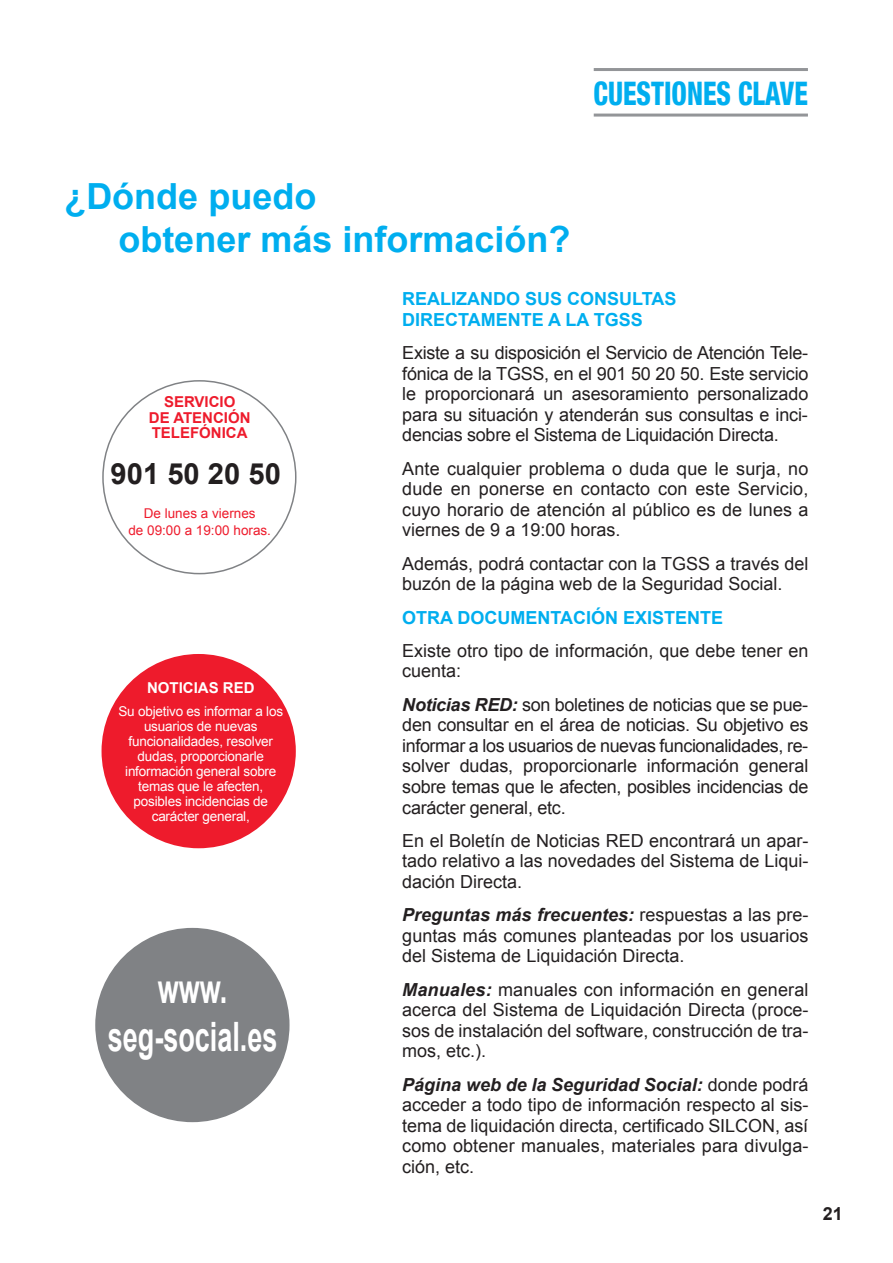
<style>
.page{position:relative;width:893px;height:1263px;background:#fff}
.page>*{position:absolute;margin:0;border:0;box-sizing:border-box;transform-origin:0 0}
.t1{font:700 40.5px/47.7px "Arial";color:#fff;text-align:center;scale:.67 1}
.t2{font:700 36px/43.2px "Arial";color:#00aeef}
.t3{font:800 condensed 32.4px "Helvetica 87";color:#00aeef;scale:.83 1}
.t4{font:700 29.25px "Arial";color:#231f20}
.t5{font:18px/20.5px "Arial";color:#231f20;text-align:justify}
.t6{font:700 18px/20.5px "Arial";color:#00aeef}
.t7{font:700 18px "Arial";color:#231f20}
.t8{font:700 15px/15.5px "Arial";color:#ee1b2c;text-align:center}
.t9{font:700 15px "Arial";color:#fff}
.t10{font:13.5px/15px "Arial";letter-spacing:-.015em;color:#fff;text-align:center}
.t11{font:13.5px/16.2px "Arial";color:#ee1b2c;text-align:center}
.s1{font-weight:700;font-style:italic}
</style>
<div class="page">
<div style="left:95px;top:928px;width:195px;height:194px;background:#808285;border-radius:50%"></div>
<svg style="left:102px;top:380px;width:194px;height:194px"></svg>
<div style="left:102px;top:654px;width:194px;height:194px;background:#ee1b2c;border-radius:50%"></div>
<hr style="left:594px;top:68px;width:214px;height:3px;background:#939598">
<hr style="left:594px;top:114px;width:214px;height:3px;background:#939598">
<h3 class="t3" style="left:594px;top:82px;width:260px">CUESTIONES CLAVE</h3>
<h2 class="t2" style="left:118px;top:175px;width:454px;text-indent:-54px">¿Dónde puedo<br>obtener más información?</h2>
<p class="t8" style="left:149px;top:394px;width:103px">SERVICIO<br>DE ATENCIÓN<br>TELEFÓNICA</p>
<h3 class="t4" style="left:111px;top:458px;width:172px">901 50 20 50</h3>
<p class="t11" style="left:128px;top:506px;width:144px">De lunes a viernes<br>de 09:00 a 19:00 horas.</p>
<p class="t9" style="left:147px;top:679px;width:109px">NOTICIAS RED</p>
<p class="t10" style="left:118px;top:704px;width:166px">Su objetivo es informar a los usuarios de nuevas funcionalidades, resolver dudas, proporcionarle información general sobre temas que le afecten, posibles incidencias de carácter general,</p>
<h1 class="t1" style="left:108px;top:965px;width:255px">www. seg-social.es</h1>
<p class="t6" style="left:402px;top:289px;width:276px">REALIZANDO SUS CONSULTAS<br>DIRECTAMENTE A LA TGSS</p>
<p class="t5" style="left:402px;top:343px;width:408px">Existe a su disposición el Servicio de Atención Tele&shy;fónica de la TGSS, en el 901 50 20 50. Este servicio le proporcionará un asesoramiento personalizado para su situación y atenderán sus consultas e inci&shy;dencias sobre el Sistema de Liquidación Directa.</p>
<p class="t5" style="left:402px;top:458px;width:408px">Ante cualquier problema o duda que le surja, no dude en ponerse en contacto con este Servicio, cuyo horario de atención al público es de lunes a viernes de 9 a 19:00 horas.</p>
<p class="t5" style="left:402px;top:553px;width:408px">Además, podrá contactar con la TGSS a través del buzón de la página web de la Seguridad Social.</p>
<p class="t6" style="left:402px;top:607px;width:323px">OTRA DOCUMENTACIÓN ExISTENTE</p>
<p class="t5" style="left:402px;top:640px;width:408px">Existe otro tipo de información, que debe tener en cuenta:</p>
<p class="t5" style="left:402px;top:694px;width:408px"><span class="s1">Noticias RED:</span> son boletines de noticias que se pue&shy;den consultar en el área de noticias. Su objetivo es informar a los usuarios de nuevas funcionalidades, re&shy;solver dudas, proporcionarle información general sobre temas que le afecten, posibles incidencias de carácter general, etc.</p>
<p class="t5" style="left:402px;top:830px;width:408px">En el Boletín de Noticias RED encontrará un apar&shy;tado relativo a las novedades del Sistema de Liqui&shy;dación Directa.</p>
<p class="t5" style="left:402px;top:905px;width:408px"><span class="s1">Preguntas más frecuentes:</span> respuestas a las pre&shy;guntas más comunes planteadas por los usuarios del Sistema de Liquidación Directa.</p>
<p class="t5" style="left:402px;top:979px;width:408px"><span class="s1">Manuales:</span> manuales con información en general acerca del Sistema de Liquidación Directa (proce&shy;sos de instalación del software, construcción de tra&shy;mos, etc.).</p>
<p class="t5" style="left:402px;top:1074px;width:408px"><span class="s1">Página web de la Seguridad Social:</span> donde podrá acceder a todo tipo de información respecto al sis&shy;tema de liquidación directa, certificado SILCON, así como obtener manuales, materiales para divulga&shy;ción, etc.</p>
<p class="t7" style="left:823px;top:1204px;width:22px">21</p>
</div>
